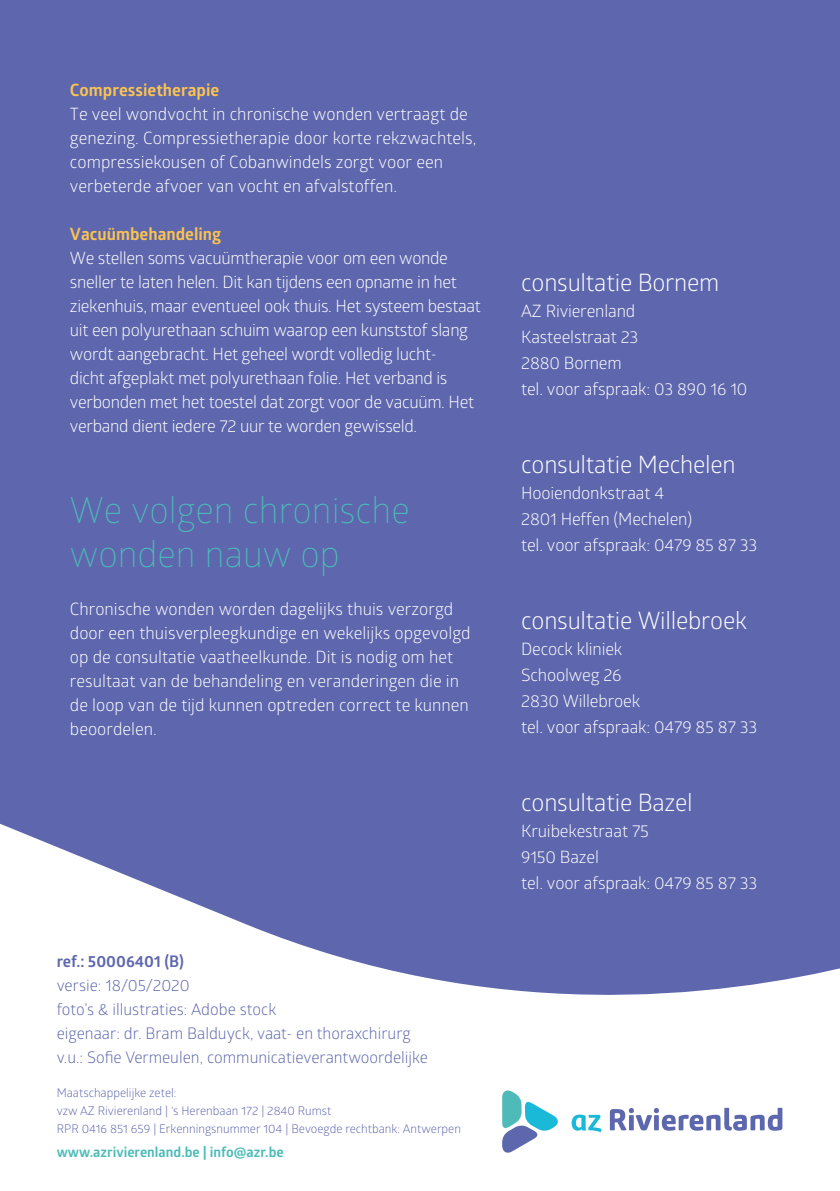
<style>
.page{position:relative;width:840px;height:1191px;background:#fff}
.page>*{position:absolute;margin:0;border:0;box-sizing:border-box;transform-origin:0 0}
.t1{font:300 36px/43.2px "Glober";color:#4cbbb8}
.t2{font:24px "Glober";letter-spacing:-.01em;color:#fff}
.t3{font:17px/24px "Glober";letter-spacing:-.01em;color:#fff}
.t4{font:700 17px "Glober";color:#fcc44f}
.t5{font:16px/24px "Glober";color:#5e67ad}
.t6{font:700 16px "Glober";color:#5e67ad}
.t7{font:700 14px "Glober";color:#4cbbb8}
.t8{font:12px/18px "Glober";color:#5e67ad}
</style>
<div class="page">
<div style="left:0;top:0;width:839px;height:1191px;background:#5e67ad"></div>
<svg style="left:0;top:823px;width:839px;height:368px;fill:#fff"></svg>
<svg style="left:502px;top:1090px;width:55px;height:62px"></svg>
<svg style="left:571px;top:1114px;width:30px;height:18px"></svg>
<svg style="left:609px;top:1107px;width:173px;height:23px"></svg>
<p class="t4" style="left:70px;top:78px;width:151px">Compressietherapie</p>
<p class="t3" style="left:70px;top:101px;width:408px">Te veel wondvocht in chronische wonden vertraagt de genezing. Compressietherapie door korte rekzwachtels, compressiekousen of Cobanwindels zorgt voor een verbeterde afvoer van vocht en afvalstoffen.</p>
<p class="t4" style="left:70px;top:222px;width:153px">Vacuümbehandeling</p>
<p class="t3" style="left:70px;top:245px;width:412px">We stellen soms vacuümtherapie voor om een wonde sneller te laten helen. Dit kan tijdens een opname in het ziekenhuis, maar eventueel ook thuis. Het systeem bestaat uit een polyurethaan schuim waarop een kunststof slang wordt aangebracht. Het geheel wordt volledig lucht-<br>dicht afgeplakt met polyurethaan folie. Het verband is verbonden met het toestel dat zorgt voor de vacuüm. Het verband dient iedere 72 uur te worden gewisseld.</p>
<h1 class="t1" style="left:70px;top:487px;width:341px">We volgen chronische wonden nauw op</h1>
<p class="t3" style="left:70px;top:595px;width:402px">Chronische wonden worden dagelijks thuis verzorgd door een thuisverpleegkundige en wekelijks opgevolgd op de consultatie vaatheelkunde. Dit is nodig om het resultaat van de behandeling en veranderingen die in de loop van de tijd kunnen optreden correct te kunnen beoordelen.</p>
<p class="t6" style="left:57px;top:950px;width:128px">ref.: 50006401 (B)</p>
<p class="t5" style="left:57px;top:972px;width:372px">versie: 18/05/2020<br>foto’s &amp; illustraties: Adobe stock<br>eigenaar: dr. Bram Balduyck, vaat- en thoraxchirurg v.u.: Sofie Vermeulen, communicatieverantwoordelijke</p>
<p class="t8" style="left:57px;top:1083px;width:405px">Maatschappelijke zetel:<br>vzw AZ Rivierenland | ‘s Herenbaan 172 | 2840 Rumst<br>RPR 0416 851 659 | Erkenningsnummer 104 | Bevoegde rechtbank: Antwerpen</p>
<p class="t7" style="left:57px;top:1142px;width:228px">www.azrivierenland.be | info@azr.be</p>
<h2 class="t2" style="left:521px;top:265px;width:199px">consultatie Bornem</h2>
<p class="t3" style="left:521px;top:297px;width:227px;line-height:26px">AZ Rivierenland<br>Kasteelstraat 23<br>2880 Bornem<br>tel. voor afspraak: 03 890 16 10</p>
<h2 class="t2" style="left:521px;top:447px;width:216px">consultatie Mechelen</h2>
<p class="t3" style="left:521px;top:479px;width:237px;line-height:26px">Hooiendonkstraat 4<br>2801 Heffen (Mechelen)<br>tel. voor afspraak: 0479 85 87 33</p>
<h2 class="t2" style="left:521px;top:603px;width:227px">consultatie Willebroek</h2>
<p class="t3" style="left:521px;top:635px;width:237px;line-height:26px">Decock kliniek<br>Schoolweg 26<br>2830 Willebroek<br>tel. voor afspraak: 0479 85 87 33</p>
<h2 class="t2" style="left:521px;top:785px;width:173px">consultatie Bazel</h2>
<p class="t3" style="left:521px;top:817px;width:237px;line-height:26px">Kruibekestraat 75<br>9150 Bazel<br>tel. voor afspraak: 0479 85 87 33</p>
</div>
